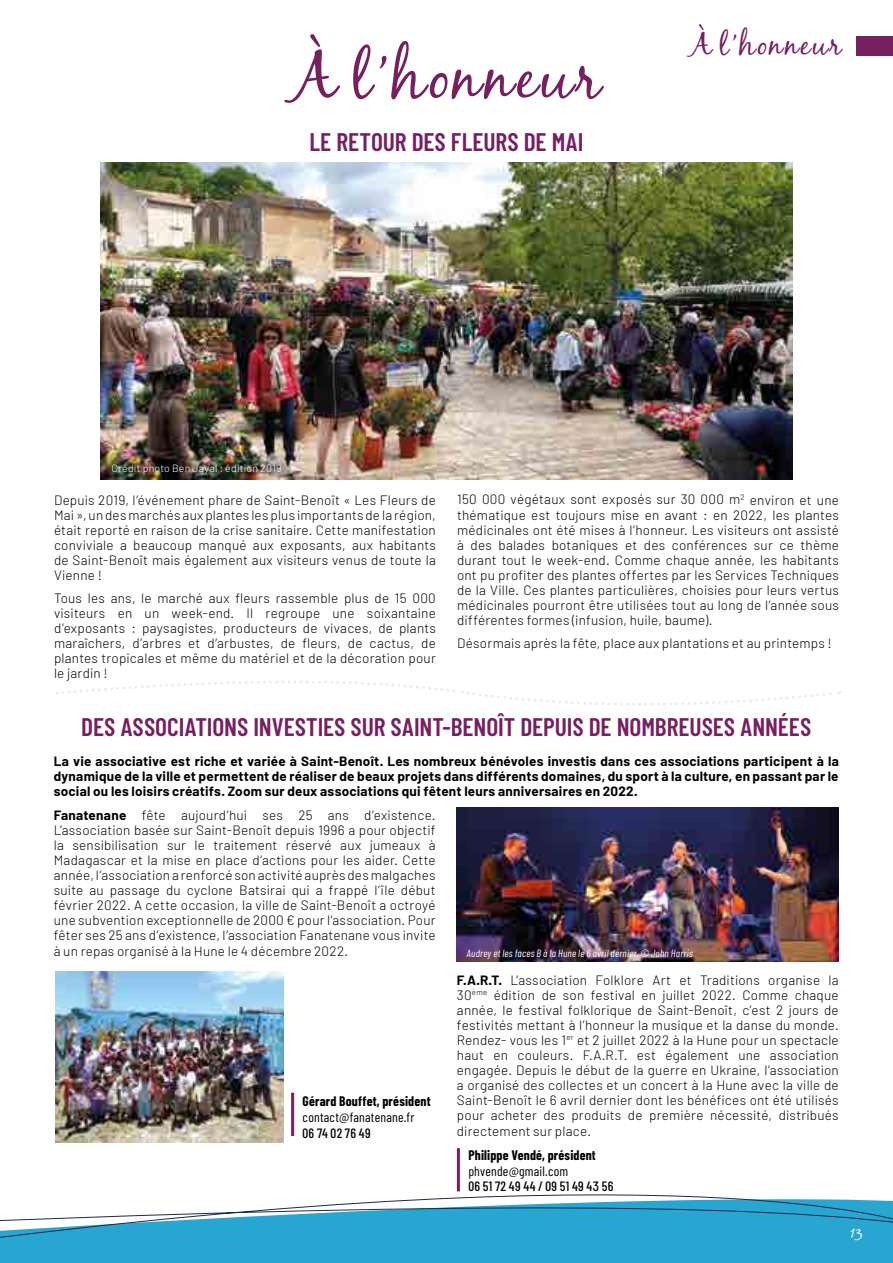
<style>
.page{position:relative;width:893px;height:1263px;background:#fff}
.page>*{position:absolute;margin:0;border:0;box-sizing:border-box;transform-origin:0 0}
.t1{font:63px "Black Jack";letter-spacing:.06em;color:#762060}
.t2{font:30px "Black Jack";letter-spacing:.075em;color:#762060}
.t3{font:600 25.5px "Barlow Condensed";color:#762060}
.t4{font:15px "Black Jack";color:#fff}
.t5{font:300 13.5px/15px "Barlow";letter-spacing:.015em;color:#000;text-align:justify}
.t6{font:700 13.5px/15px "Barlow";letter-spacing:.015em;color:#000;text-align:justify}
.t7{font:700 13.5px "Barlow Condensed";letter-spacing:.01em;color:#000}
.t8{font:13.5px "Barlow Condensed";letter-spacing:.015em;color:#000}
.t9{font:500 13.5px "Barlow Condensed";letter-spacing:.03em;color:#000}
.t10{font:italic 10.5px "Barlow Condensed";letter-spacing:.02em;color:#fff}
.t11{font:300 10.5px "Barlow";letter-spacing:.025em;color:#fff}
.s1{font-weight:700}
</style>
<div class="page">
<svg style="left:0;top:1148px;width:893px;height:115px"></svg>
<svg style="left:57px;top:681px;width:783px;height:25px"></svg>
<div style="left:857px;top:37px;width:36px;height:19px;background:#762060"></div>
<hr style="left:291px;top:1093px;width:3px;height:43px;background:#762060">
<hr style="left:457px;top:1148px;width:3px;height:43px;background:#762060">
<img style="left:55px;top:971px;width:228px;height:172px">
<img style="left:457px;top:808px;width:382px;height:154px">
<img style="left:101px;top:162px;width:691px;height:317px">
<h1 class="t1" style="left:291px;top:38px;width:311px">À l’honneur</h1>
<h3 class="t3" style="left:309px;top:126px;width:276px">LE RETOUR DES FLEURS DE MAI</h3>
<h2 class="t2" style="left:690px;top:26px;width:153px">À l’honneur</h2>
<p class="t11" style="left:111px;top:461px;width:172px">Crédit photo Ben Jayal : édition 2019</p>
<p class="t5" style="left:54px;top:492px;width:383px">Depuis 2019, l’événement phare de Saint-Benoît « Les Fleurs de Mai », un des marchés aux plantes les plus importants de la région, était reporté en raison de la crise sanitaire. Cette manifestation conviviale a beaucoup manqué aux exposants, aux habitants de Saint-Benoît mais également aux visiteurs venus de toute la Vienne !</p>
<p class="t5" style="left:54px;top:590px;width:383px">Tous les ans, le marché aux fleurs rassemble plus de 15 000 visiteurs en un week-end. Il regroupe une soixantaine d’exposants : paysagistes, producteurs de vivaces, de plants maraîchers, d’arbres et d’arbustes, de fleurs, de cactus, de plantes tropicales et même du matériel et de la décoration pour le jardin !</p>
<p class="t5" style="left:457px;top:492px;width:383px">150 000 végétaux sont exposés sur 30 000 m<sup>2</sup> environ et une thématique est toujours mise en avant : en 2022, les plantes médicinales ont été mises à l’honneur. Les visiteurs ont assisté à des balades botaniques et des conférences sur ce thème durant tout le week-end. Comme chaque année, les habitants ont pu profiter des plantes offertes par les Services Techniques de la Ville. Ces plantes particulières, choisies pour leurs vertus médicinales pourront être utilisées tout au long de l’année sous différentes formes (infusion, huile, baume).</p>
<p class="t5" style="left:457px;top:635px;width:376px">Désormais après la fête, place aux plantations et au printemps !</p>
<h3 class="t3" style="left:81px;top:711px;width:732px">DES ASSOCIATIONS INVESTIES SUR SAINT-BENOÎT DEPUIS DE NOMBREUSES ANNÉES</h3>
<p class="t6" style="left:54px;top:754px;width:786px">La vie associative est riche et variée à Saint-Benoît. Les nombreux bénévoles investis dans ces associations participent à la dynamique de la ville et permettent de réaliser de beaux projets dans différents domaines, du sport à la culture, en passant par le social ou les loisirs créatifs. Zoom sur deux associations qui fêtent leurs anniversaires en 2022.</p>
<p class="t5" style="left:54px;top:807px;width:383px"><span class="s1">Fanatenane</span> fête aujourd’hui ses 25 ans d’existence.<br>L’association basée sur Saint-Benoît depuis 1996 a pour objectif la sensibilisation sur le traitement réservé aux jumeaux à Madagascar et la mise en place d’actions pour les aider. Cette année, l’association a renforcé son activité auprès des malgaches suite au passage du cyclone Batsirai qui a frappé l’île début février 2022. A cette occasion, la ville de Saint-Benoît a octroyé une subvention exceptionnelle de 2000 € pour l’association. Pour fêter ses 25 ans d’existence, l’association Fanatenane vous invite</p>
<p class="t5" style="left:54px;top:943px;width:296px">à un repas organisé à la Hune le 4 décembre 2022.</p>
<p class="t10" style="left:466px;top:947px;width:228px">Audrey et les faces B à la Hune le 6 avril dernier. © John Harris</p>
<p class="t7" style="left:303px;top:1093px;width:129px">Gérard Bouffet, président</p>
<p class="t8" style="left:303px;top:1108px;width:113px">contact@fanatenane.fr</p>
<p class="t9" style="left:303px;top:1124px;width:70px">06 74 02 76 49</p>
<p class="t5" style="left:457px;top:972px;width:383px"><span class="s1">F.A.R.T.</span> L’association Folklore Art et Traditions organise la 30<sup>ème</sup> édition de son festival en juillet 2022. Comme chaque année, le festival folklorique de Saint-Benoît, c’est 2 jours de festivités mettant à l’honneur la musique et la danse du monde.<br>Rendez- vous les 1<sup>er</sup> et 2 juillet 2022 à la Hune pour un spectacle haut en couleurs. F.A.R.T. est également une association engagée. Depuis le début de la guerre en Ukraine, l’association a organisé des collectes et un concert à la Hune avec la ville de Saint-Benoît le 6 avril dernier dont les bénéfices ont été utilisés pour acheter des produits de première nécessité, distribués directement sur place.</p>
<p class="t7" style="left:468px;top:1146px;width:129px">Philippe Vendé, président</p>
<p class="t8" style="left:468px;top:1162px;width:101px">phvende@gmail.com</p>
<p class="t9" style="left:468px;top:1178px;width:146px">06 51 72 49 44 / 09 51 49 43 56</p>
<p class="t4" style="left:850px;top:1223px;width:14px">13</p>
</div>
